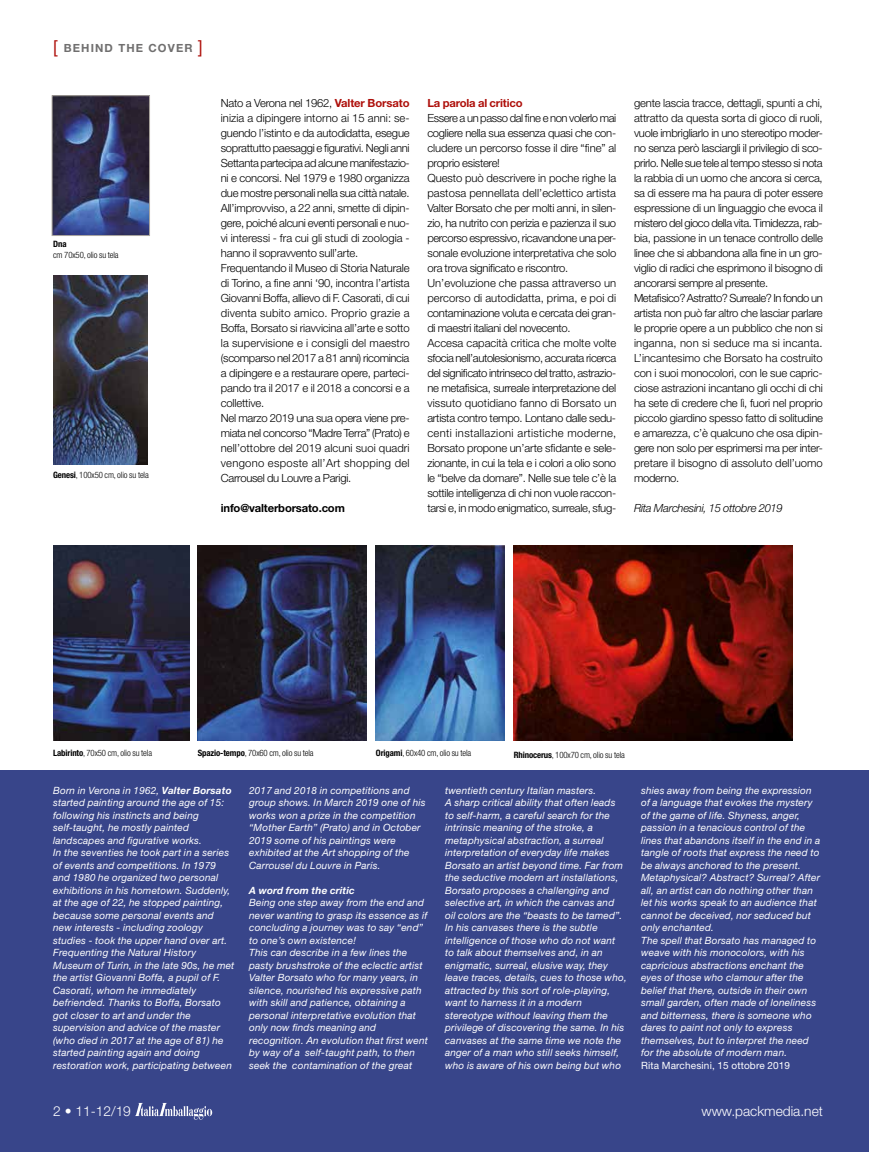
<style>
.page{position:relative;width:869px;height:1152px;background:#fff}
.page>*{position:absolute;margin:0;border:0;box-sizing:border-box;transform-origin:0 0}
.t1{font:300 13.75px "Helvetica Neue";color:#fff}
.t2{font:300 11.25px/15px "Helvetica Neue";letter-spacing:-.02em;color:#000}
.t3{font:italic 300 11.25px "Helvetica Neue";letter-spacing:-.025em;color:#000}
.t4{font:700 11.25px "Helvetica Neue";letter-spacing:-.015em;color:#000}
.t5{font:700 11.25px "Helvetica Neue";letter-spacing:-.015em;color:#ae0f0a}
.t6{font:700 11.25px "Helvetica Neue";letter-spacing:.1em;color:#706f6f}
.t7{font:italic 10px/12.5px "Helvetica Neue";letter-spacing:.015em;color:#fff}
.t8{font:10px "Helvetica Neue";letter-spacing:.015em;color:#fff}
.t9{font:italic 700 10px "Helvetica Neue";letter-spacing:.015em;color:#fff}
.t10{font:300 condensed 8.75px "Helvetica Neue";letter-spacing:-.01em;color:#000}
.t11{font:700 condensed 8.75px "Helvetica Neue";color:#000}
.s1{font-weight:400;font-size:17.5px;color:#ae0f0a}
.s2{font-weight:700}
.s3{font-weight:700;color:#ae0f0a}
</style>
<div class="page">
<div style="left:0;top:771px;width:868px;height:381px;background:#38458a"></div>
<svg style="left:135px;top:1103px;width:77px;height:16px"></svg>
<img style="left:54px;top:97px;width:94px;height:137px">
<div style="left:52px;top:95px;width:98px;height:141px;border:1px solid #ada8a1"></div>
<img style="left:53px;top:275px;width:95px;height:189px">
<img style="left:53px;top:546px;width:136px;height:195px">
<img style="left:198px;top:546px;width:168px;height:195px">
<img style="left:376px;top:546px;width:128px;height:195px">
<img style="left:513px;top:546px;width:279px;height:195px">
<p class="t6" style="left:53px;top:41px;width:151px"><span class="s1">[</span> BEHIND THE COVER <span class="s1">]</span></p>
<p class="t11" style="left:53px;top:238px;width:15px">Dna</p>
<p class="t10" style="left:53px;top:250px;width:67px">cm 70x50, olio su tela</p>
<p class="t10" style="left:53px;top:469px;width:97px"><span class="s2">Genesi</span>, 100x50 cm, olio su tela</p>
<p class="t2" style="left:221px;top:95px;width:190px">Nato a Verona nel 1962, <span class="s3">Valter Borsato </span>inizia a dipingere intorno ai 15 anni: se&shy;guendo l’istinto e da autodidatta, esegue soprattutto paesaggi e figurativi. Negli anni Settanta partecipa ad alcune manifestazio&shy;ni e concorsi. Nel 1979 e 1980 organizza due mostre personali nella sua città natale.<br>All’improvviso, a 22 anni, smette di dipin&shy;gere, poiché alcuni eventi personali e nuo&shy;vi interessi - fra cui gli studi di zoologia - hanno il sopravvento sull’arte.<br>Frequentando il Museo di Storia Naturale di Torino, a fine anni ‘90, incontra l’artista Giovanni Boffa, allievo di F. Casorati, di cui diventa subito amico. Proprio grazie a Boffa, Borsato si riavvicina all’arte e sotto la supervisione e i consigli del maestro (scomparso nel 2017 a 81 anni) ricomincia a dipingere e a restaurare opere, parteci&shy;pando tra il 2017 e il 2018 a concorsi e a collettive.<br>Nel marzo 2019 una sua opera viene pre&shy;miata nel concorso “Madre Terra” (Prato) e nell’ottobre del 2019 alcuni suoi quadri vengono esposte all’Art shopping del Carrousel du Louvre a Parigi.</p>
<p class="t4" style="left:221px;top:501px;width:125px">info@valterborsato.com</p>
<p class="t5" style="left:427px;top:96px;width:97px">La parola al critico</p>
<p class="t2" style="left:427px;top:110px;width:190px">Essere a un passo dal fine e non volerlo mai cogliere nella sua essenza quasi che con&shy;cludere un percorso fosse il dire “fine” al proprio esistere!<br>Questo può descrivere in poche righe la pastosa pennellata dell’eclettico artista Valter Borsato che per molti anni, in silen&shy;zio, ha nutrito con perizia e pazienza il suo percorso espressivo, ricavandone una per&shy;sonale evoluzione interpretativa che solo ora trova significato e riscontro.<br>Un’evoluzione che passa attraverso un percorso di autodidatta, prima, e poi di contaminazione voluta e cercata dei gran&shy;di maestri italiani del novecento.<br>Accesa capacità critica che molte volte sfocia nell’autolesionismo, accurata ricerca del significato intrinseco del tratto, astrazio&shy;ne metafisica, surreale interpretazione del vissuto quotidiano fanno di Borsato un artista contro tempo. Lontano dalle sedu&shy;centi installazioni artistiche moderne, Borsato propone un’arte sfidante e sele&shy;zionante, in cui la tela e i colori a olio sono le “belve da domare”. Nelle sue tele c’è la sottile intelligenza di chi non vuole raccon&shy;tarsi e, in modo enigmatico, surreale, sfug-</p>
<p class="t2" style="left:633px;top:95px;width:190px">gente lascia tracce, dettagli, spunti a chi, attratto da questa sorta di gioco di ruoli, vuole imbrigliarlo in uno stereotipo moder&shy;no senza però lasciargli il privilegio di sco&shy;prirlo. Nelle sue tele al tempo stesso si nota la rabbia di un uomo che ancora si cerca, sa di essere ma ha paura di poter essere espressione di un linguaggio che evoca il mistero del gioco della vita. Timidezza, rab&shy;bia, passione in un tenace controllo delle linee che si abbandona alla fine in un gro&shy;viglio di radici che esprimono il bisogno di ancorarsi sempre al presente.<br>Metafisico? Astratto? Surreale? In fondo un artista non può far altro che lasciar parlare le proprie opere a un pubblico che non si inganna, non si seduce ma si incanta.<br>L’incantesimo che Borsato ha costruito con i suoi monocolori, con le sue capric&shy;ciose astrazioni incantano gli occhi di chi ha sete di credere che lì, fuori nel proprio piccolo giardino spesso fatto di solitudine e amarezza, c’è qualcuno che osa dipin&shy;gere non solo per esprimersi ma per inter&shy;pretare il bisogno di assoluto dell’uomo moderno.</p>
<p class="t3" style="left:633px;top:501px;width:150px">Rita Marchesini, 15 ottobre 2019</p>
<p class="t10" style="left:53px;top:748px;width:100px"><span class="s2">Labirinto</span>, 70x50 cm, olio su tela</p>
<p class="t10" style="left:198px;top:748px;width:117px"><span class="s2">Spazio-tempo</span>, 70x60 cm, olio su tela</p>
<p class="t10" style="left:376px;top:748px;width:97px"><span class="s2">Origami</span>, 60x40 cm, olio su tela</p>
<p class="t10" style="left:513px;top:749px;width:113px"><span class="s2">Rhinocerus</span>, 100x70 cm, olio su tela</p>
<p class="t7" style="left:53px;top:784px;width:183px">Born in Verona in 1962, <span class="s2">Valter Borsato </span>started painting around the age of 15: following his instincts and being self-taught, he mostly painted landscapes and figurative works.<br>In the seventies he took part in a series of events and competitions. In 1979 and 1980 he organized two personal exhibitions in his hometown. Suddenly, at the age of 22, he stopped painting, because some personal events and new interests - including zoology studies - took the upper hand over art.<br>Frequenting the Natural History Museum of Turin, in the late 90s, he met the artist Giovanni Boffa, a pupil of F.<br>Casorati, whom he immediately befriended. Thanks to Boffa, Borsato got closer to art and under the supervision and advice of the master (who died in 2017 at the age of 81) he started painting again and doing restoration work, participating between</p>
<p class="t7" style="left:249px;top:784px;width:178px">2017 and 2018 in competitions and group shows. In March 2019 one of his works won a prize in the competition “Mother Earth” (Prato) and in October 2019 some of his paintings were exhibited at the Art shopping of the Carrousel du Louvre in Paris.</p>
<p class="t9" style="left:249px;top:884px;width:107px">A word from the critic</p>
<p class="t7" style="left:249px;top:896px;width:180px">Being one step away from the end and never wanting to grasp its essence as if concluding a journey was to say “end” to one’s own existence!<br>This can describe in a few lines the pasty brushstroke of the eclectic artist Valter Borsato who for many years, in silence, nourished his expressive path with skill and patience, obtaining a personal interpretative evolution that only now finds meaning and recognition. An evolution that first went by way of a self-taught path, to then seek the contamination of the great</p>
<p class="t7" style="left:445px;top:784px;width:183px">twentieth century Italian masters.<br>A sharp critical ability that often leads to self-harm, a careful search for the intrinsic meaning of the stroke, a metaphysical abstraction, a surreal interpretation of everyday life makes Borsato an artist beyond time. Far from the seductive modern art installations, Borsato proposes a challenging and selective art, in which the canvas and oil colors are the “beasts to be tamed”.<br>In his canvases there is the subtle intelligence of those who do not want to talk about themselves and, in an enigmatic, surreal, elusive way, they leave traces, details, cues to those who, attracted by this sort of role-playing, want to harness it in a modern stereotype without leaving them the privilege of discovering the same. In his canvases at the same time we note the anger of a man who still seeks himself, who is aware of his own being but who</p>
<p class="t7" style="left:640px;top:784px;width:180px">shies away from being the expression of a language that evokes the mystery of the game of life. Shyness, anger, passion in a tenacious control of the lines that abandons itself in the end in a tangle of roots that express the need to be always anchored to the present.<br>Metaphysical? Abstract? Surreal? After all, an artist can do nothing other than let his works speak to an audience that cannot be deceived, nor seduced but only enchanted.<br>The spell that Borsato has managed to weave with his monocolors, with his capricious abstractions enchant the eyes of those who clamour after the belief that there, outside in their own small garden, often made of loneliness and bitterness, there is someone who dares to paint not only to express themselves, but to interpret the need for the absolute of modern man.</p>
<p class="t8" style="left:640px;top:1059px;width:150px">Rita Marchesini, 15 ottobre 2019</p>
<p class="t1" style="left:53px;top:1102px;width:79px">2 • 11-12/19</p>
<p class="t1" style="left:701px;top:1102px;width:123px">www.packmedia.net</p>
</div>
